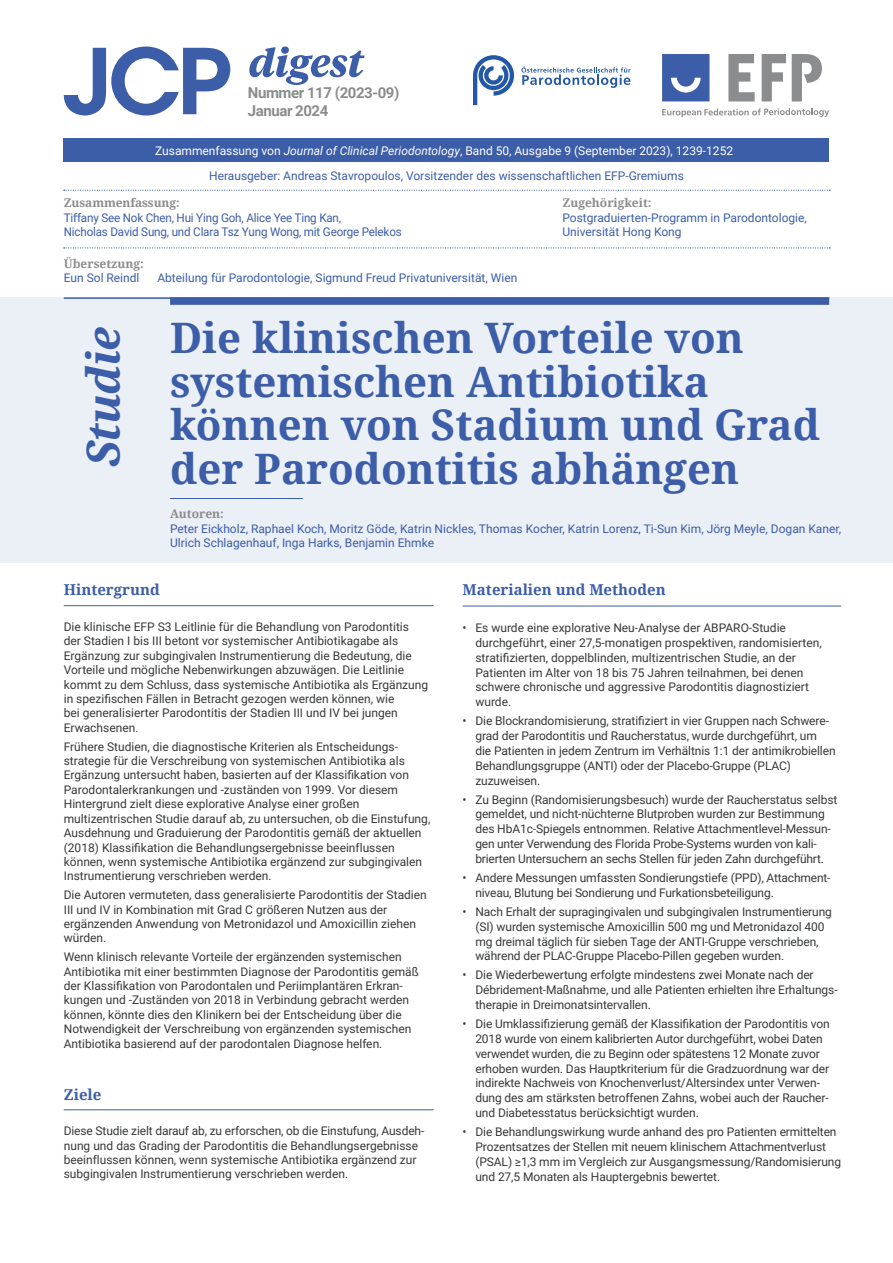
<style>
.page{position:relative;width:893px;height:1263px;background:#fff}
.page>*{position:absolute;margin:0;border:0;box-sizing:border-box;transform-origin:0 0}
.t1{font:italic 700 45px "Noto Serif";letter-spacing:-.02em;color:#3c5da8}
.t2{font:700 42px/43.5px "Noto Serif";color:#3c5da8}
.t3{font:700 15px "Noto Serif";color:#3c5da8}
.t4{font:700 15px/18px "Roboto";letter-spacing:-.03em;color:#8b8c8d}
.t5{font:12px/14.4px "Roboto";color:#363838}
.t6{font:12px/14.4px "Roboto";color:#3c5da8}
.t7{font:12px "Roboto";color:#fff}
.t8{font:700 12px "Noto Serif";color:#8b8c8d}
.s1{font-style:italic}
</style>
<div class="page">
<div style="left:64px;top:139px;width:765px;height:23px;background:#3c5da8"></div>
<svg style="left:64px;top:47px;width:166px;height:68px"></svg>
<svg style="left:249px;top:47px;width:116px;height:38px"></svg>
<hr style="left:64px;top:605px;width:370px;height:1px;background:#3c5da8">
<hr style="left:64px;top:1109px;width:370px;height:1px;background:#3c5da8">
<hr style="left:463px;top:606px;width:378px;height:1px;background:#3c5da8">
<svg style="left:64px;top:190px;width:766px;height:1px"></svg>
<div style="left:0;top:297px;width:893px;height:266px;background:#ebeff6"></div>
<hr style="left:64px;top:297px;width:765px;height:2px;background:#3c5da8">
<div style="left:170px;top:297px;width:659px;height:8px;background:#3c5da8"></div>
<hr style="left:170px;top:498px;width:133px;height:1px;background:#3c5da8">
<svg style="left:662px;top:54px;width:47px;height:47px;background:#4f6db0"></svg>
<svg style="left:662px;top:108px;width:167px;height:9px"></svg>
<svg style="left:728px;top:54px;width:27px;height:47px"></svg>
<svg style="left:762px;top:54px;width:24px;height:47px"></svg>
<svg style="left:792px;top:54px;width:30px;height:47px"></svg>
<svg style="left:521px;top:67px;width:109px;height:21px"></svg>
<svg style="left:473px;top:55px;width:41px;height:50px"></svg>
<svg style="left:64px;top:247px;width:766px;height:1px"></svg>
<p class="t4" style="left:248px;top:83px;width:153px">Nummer 117 (2023-09)<br>Januar 2024</p>
<p class="t7" style="left:155px;top:142px;width:579px">Zusammenfassung von <span class="s1">Journal of Clinical Periodontology</span>, Band 50, Ausgabe 9 (September 2023), 1239-1252</p>
<p class="t6" style="left:209px;top:168px;width:476px">Herausgeber: Andreas Stavropoulos, Vorsitzender des wissenschaftlichen EFP-Gremiums</p>
<p class="t8" style="left:64px;top:195px;width:117px">Zusammenfassung:</p>
<p class="t6" style="left:64px;top:210px;width:339px">Tiffany See Nok Chen, Hui Ying Goh, Alice Yee Ting Kan,<br>Nicholas David Sung, und Clara Tsz Yung Wong, mit George Pelekos</p>
<p class="t8" style="left:64px;top:255px;width:82px">Übersetzung:</p>
<p class="t6" style="left:64px;top:270px;width:77px">Eun Sol Reindl</p>
<p class="t6" style="left:157px;top:270px;width:361px">Abteilung für Parodontologie, Sigmund Freud Privatuniversität, Wien</p>
<p class="t8" style="left:562px;top:195px;width:91px">Zugehörigkeit:</p>
<p class="t6" style="left:562px;top:210px;width:246px">Postgraduierten-Programm in Parodontologie,<br>Universität Hong Kong</p>
<h1 class="t1" style="left:72px;top:467px;width:142px;rotate:-90deg">Studie</h1>
<h2 class="t2" style="left:170px;top:315px;width:651px">Die klinischen Vorteile von systemischen Antibiotika können von Stadium und Grad der Parodontitis abhängen</h2>
<p class="t8" style="left:170px;top:505px;width:55px">Autoren:</p>
<p class="t6" style="left:170px;top:521px;width:673px">Peter Eickholz, Raphael Koch, Moritz Göde, Katrin Nickles, Thomas Kocher, Katrin Lorenz, Ti-Sun Kim, Jörg Meyle, Dogan Kaner,<br>Ulrich Schlagenhauf, Inga Harks, Benjamin Ehmke</p>
<p class="t3" style="left:64px;top:579px;width:98px">Hintergrund</p>
<p class="t5" style="left:64px;top:619px;width:366px">Die klinische EFP S3 Leitlinie für die Behandlung von Parodontitis der Stadien I bis III betont vor systemischer Antibiotikagabe als Ergänzung zur subgingivalen Instrumentierung die Bedeutung, die Vorteile und mögliche Nebenwirkungen abzuwägen. Die Leitlinie kommt zu dem Schluss, dass systemische Antibiotika als Ergänzung in spezifischen Fällen in Betracht gezogen werden können, wie<br>bei generalisierter Parodontitis der Stadien III und IV bei jungen Erwachsenen.</p>
<p class="t5" style="left:64px;top:739px;width:368px">Frühere Studien, die diagnostische Kriterien als Entscheidungs&shy;strategie für die Verschreibung von systemischen Antibiotika als Ergänzung untersucht haben, basierten auf der Klassifikation von Parodontalerkrankungen und -zuständen von 1999. Vor diesem Hintergrund zielt diese explorative Analyse einer großen multizentrischen Studie darauf ab, zu untersuchen, ob die Einstufung, Ausdehnung und Graduierung der Parodontitis gemäß der aktuellen (2018) Klassifikation die Behandlungsergebnisse beeinflussen können, wenn systemische Antibiotika ergänzend zur subgingivalen Instrumentierung verschrieben werden.</p>
<p class="t5" style="left:64px;top:887px;width:365px">Die Autoren vermuteten, dass generalisierte Parodontitis der Stadien III und IV in Kombination mit Grad C größeren Nutzen aus der ergänzenden Anwendung von Metronidazol und Amoxicillin ziehen würden.</p>
<p class="t5" style="left:64px;top:949px;width:357px">Wenn klinisch relevante Vorteile der ergänzenden systemischen Antibiotika mit einer bestimmten Diagnose der Parodontitis gemäß der Klassifikation von Parodontalen und Periimplantären Erkran&shy;kungen und -Zuständen von 2018 in Verbindung gebracht werden können, könnte dies den Klinikern bei der Entscheidung über die Notwendigkeit der Verschreibung von ergänzenden systemischen Antibiotika basierend auf der parodontalen Diagnose helfen.</p>
<p class="t3" style="left:64px;top:1083px;width:39px">Ziele</p>
<p class="t5" style="left:64px;top:1123px;width:362px">Diese Studie zielt darauf ab, zu erforschen, ob die Einstufung, Ausdeh&shy;nung und das Grading der Parodontitis die Behandlungsergebnisse beeinflussen können, wenn systemische Antibiotika ergänzend zur subgingivalen Instrumentierung verschrieben werden.</p>
<p class="t3" style="left:463px;top:579px;width:205px">Materialien und Methoden</p>
<p class="t5" style="left:475px;top:620px;width:348px;line-height:14.9px;text-indent:-13px">• Es wurde eine explorative Neu-Analyse der ABPARO-Studie durchgeführt, einer 27,5-monatigen prospektiven, randomisierten, stratifizierten, doppelblinden, multizentrischen Studie, an der Patienten im Alter von 18 bis 75 Jahren teilnahmen, bei denen schwere chronische und aggressive Parodontitis diagnostiziert wurde.</p>
<p class="t5" style="left:475px;top:713px;width:362px;line-height:14.9px;text-indent:-13px">• Die Blockrandomisierung, stratifiziert in vier Gruppen nach Schwere&shy;grad der Parodontitis und Raucherstatus, wurde durchgeführt, um die Patienten in jedem Zentrum im Verhältnis 1:1 der antimikrobiellen Behandlungsgruppe (ANTI) oder der Placebo-Gruppe (PLAC) zuzuweisen.</p>
<p class="t5" style="left:475px;top:791px;width:363px;line-height:14.9px;text-indent:-13px">• Zu Beginn (Randomisierungsbesuch) wurde der Raucherstatus selbst gemeldet, und nicht-nüchterne Blutproben wurden zur Bestimmung des HbA1c-Spiegels entnommen. Relative Attachmentlevel-Messun&shy;gen unter Verwendung des Florida Probe-Systems wurden von kali&shy;brierten Untersuchern an sechs Stellen für jeden Zahn durchgeführt.</p>
<p class="t5" style="left:475px;top:870px;width:357px;line-height:14.9px;text-indent:-13px">• Andere Messungen umfassten Sondierungstiefe (PPD), Attachment&shy;niveau, Blutung bei Sondierung und Furkationsbeteiligung.</p>
<p class="t5" style="left:475px;top:904px;width:358px;line-height:14.9px;text-indent:-13px">• Nach Erhalt der supragingivalen und subgingivalen Instrumentierung (SI) wurden systemische Amoxicillin 500 mg und Metronidazol 400 mg dreimal täglich für sieben Tage der ANTI-Gruppe verschrieben, während der PLAC-Gruppe Placebo-Pillen gegeben wurden.</p>
<p class="t5" style="left:475px;top:967px;width:364px;line-height:14.9px;text-indent:-13px">• Die Wiederbewertung erfolgte mindestens zwei Monate nach der<br>Débridement-Maßnahme, und alle Patienten erhielten ihre Erhaltungs&shy;therapie in Dreimonatsintervallen.</p>
<p class="t5" style="left:475px;top:1016px;width:356px;line-height:14.9px;text-indent:-13px">• Die Umklassifizierung gemäß der Klassifikation der Parodontitis von 2018 wurde von einem kalibrierten Autor durchgeführt, wobei Daten verwendet wurden, die zu Beginn oder spätestens 12 Monate zuvor erhoben wurden. Das Hauptkriterium für die Gradzuordnung war der indirekte Nachweis von Knochenverlust/Altersindex unter Verwen&shy;dung des am stärksten betroffenen Zahns, wobei auch der Raucher&shy;und Diabetesstatus berücksichtigt wurden.</p>
<p class="t5" style="left:475px;top:1124px;width:367px;line-height:14.9px;text-indent:-13px">• Die Behandlungswirkung wurde anhand des pro Patienten ermittelten Prozentsatzes der Stellen mit neuem klinischem Attachmentverlust (PSAL) ≥1,3 mm im Vergleich zur Ausgangsmessung/Randomisierung und 27,5 Monaten als Hauptergebnis bewertet.</p>
</div>
